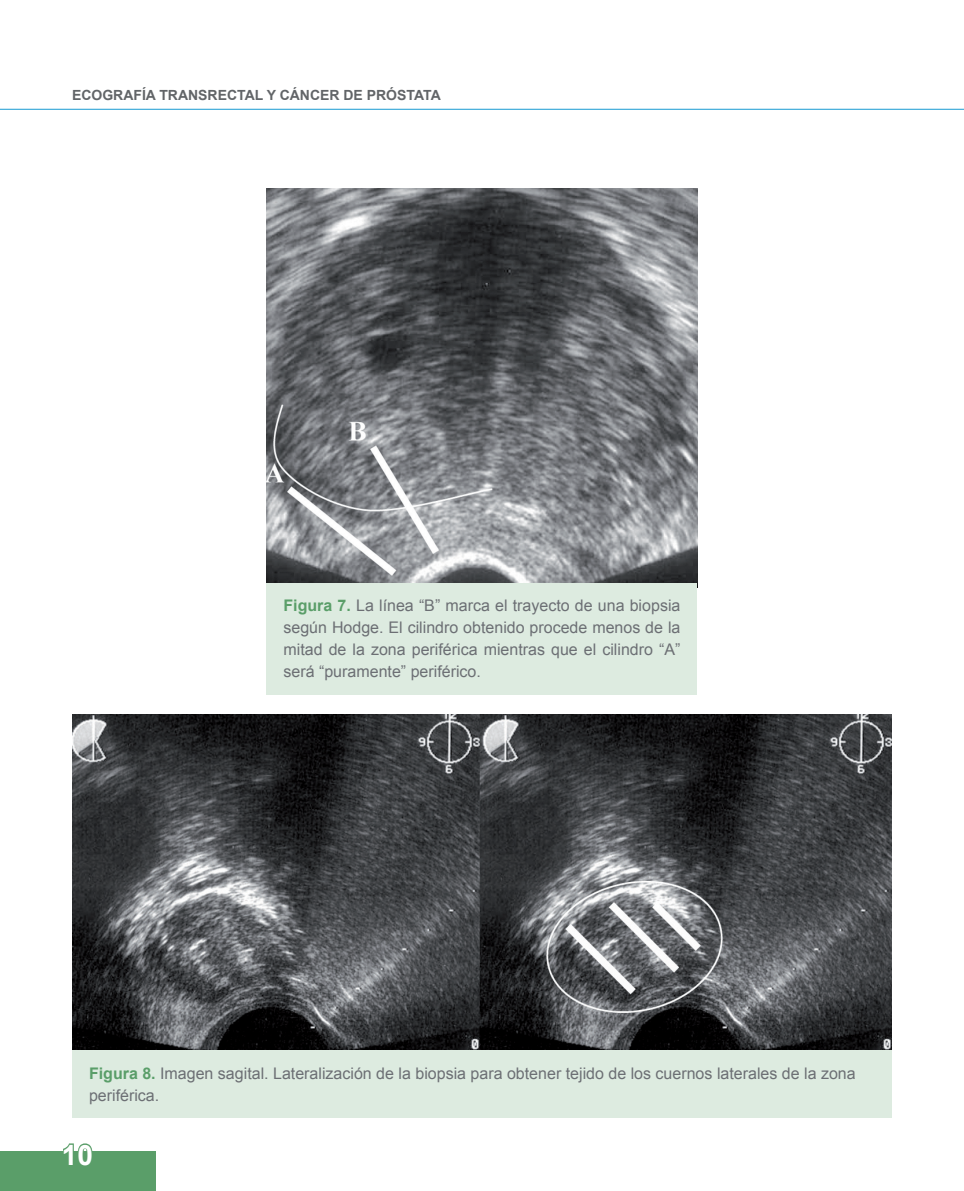
<style>
.page{position:relative;width:964px;height:1191px;background:#fff}
.page>*{position:absolute;margin:0;border:0;box-sizing:border-box;transform-origin:0 0}
.t1{font:700 28px "Arial";color:#fff}
.t2{font:16px/22px "Arial";color:#6c6f74;text-align:justify}
.t3{font:700 14px "Arial";color:#626568}
.s1{font-weight:700;color:#5a9e69}
</style>
<div class="page">
<hr style="left:0;top:109px;width:964px;height:1px;background:#189bd2">
<div style="left:0;top:1151px;width:155px;height:40px;background:#5a9e69"></div>
<svg style="left:63px;top:1143px;width:30px;height:8px"></svg>
<img style="left:267px;top:189px;width:430px;height:393px">
<div style="left:266px;top:582px;width:431px;height:112px;background:#ddebe0"></div>
<img style="left:72px;top:714px;width:820px;height:335px">
<div style="left:72px;top:1050px;width:820px;height:67px;background:#ddebe0"></div>
<p class="t3" style="left:72px;top:88px;width:370px">ECOGRAFÍA TRANSRECTAL Y CÁNCER DE PRÓSTATA</p>
<p class="t2" style="left:283px;top:594px;width:398px"><span class="s1">Figura 7.</span> La línea “B” marca el trayecto de una biopsia según Hodge. El cilindro obtenido procede menos de la mitad de la zona periférica mientras que el cilindro “A” será “puramente” periférico.</p>
<p class="t2" style="left:89px;top:1062px;width:768px"><span class="s1">Figura 8.</span> Imagen sagital. Lateralización de la biopsia para obtener tejido de los cuernos laterales de la zona periférica.</p>
<h1 class="t1" style="left:62px;top:1139px;width:33px">10</h1>
</div>
